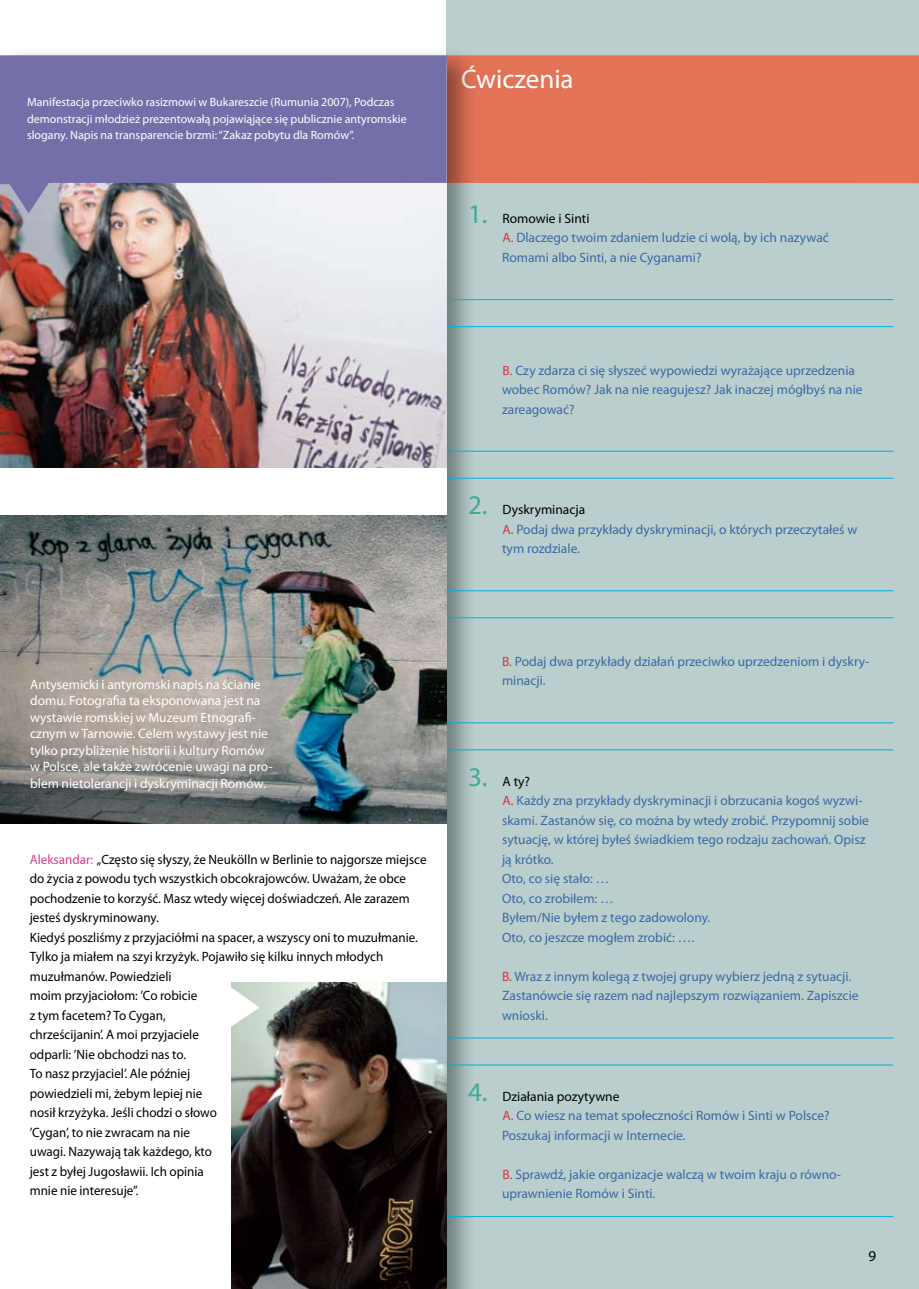
<style>
.page{position:relative;width:919px;height:1289px;background:#fff}
.page>*{position:absolute;margin:0;border:0;box-sizing:border-box;transform-origin:0 0}
.t1{font:27px "Myriad Pro";color:#fff}
.t2{font:15px "Myriad Pro";color:#000}
.t3{font:13.5px/19.5px "Myriad Pro";color:#3c68a4}
.t4{font:13.5px/19.5px "Myriad Pro";color:#000}
.t5{font:13.5px/16.5px "Myriad Pro";color:#fff}
.t6{font:12px/16.5px "Myriad Pro";color:#fff}
.s1{font-size:27px;color:#40aa95}
.s2{color:#000}
.s3{color:#d53641}
.s4{color:#d73c88}
</style>
<div class="page">
<div style="left:446px;top:0;width:472px;height:1288px;background:#b9cecd"></div>
<div style="left:446px;top:55px;width:472px;height:128px;background:#e27356"></div>
<div style="left:0;top:44px;width:499px;height:1244px;background:#000;opacity:.4"></div>
<div style="left:0;top:64px;width:446px;height:1224px;background:#fff"></div>
<hr style="left:446px;top:299px;width:447px;height:1px;background:#00afdf">
<hr style="left:446px;top:326px;width:447px;height:1px;background:#00afdf">
<hr style="left:446px;top:451px;width:447px;height:1px;background:#00afdf">
<hr style="left:446px;top:478px;width:447px;height:1px;background:#00afdf">
<hr style="left:446px;top:590px;width:447px;height:1px;background:#00afdf">
<hr style="left:446px;top:617px;width:447px;height:1px;background:#00afdf">
<hr style="left:446px;top:722px;width:447px;height:1px;background:#00afdf">
<hr style="left:446px;top:749px;width:447px;height:1px;background:#00afdf">
<hr style="left:446px;top:1037px;width:447px;height:1px;background:#00afdf">
<hr style="left:446px;top:1064px;width:447px;height:1px;background:#00afdf">
<hr style="left:446px;top:1216px;width:447px;height:1px;background:#00afdf">
<img style="left:0;top:516px;width:446px;height:307px">
<img style="left:0;top:213px;width:446px;height:255px">
<img style="left:232px;top:982px;width:214px;height:306px">
<svg style="left:231px;top:986px;width:28px;height:41px"></svg>
<svg style="left:0;top:55px;width:446px;height:158px;background:#8580b0"></svg>
<p class="t6" style="left:27px;top:94px;width:381px">Manifestacja przeciwko rasizmowi w Bukareszcie (Rumunia 2007), Podczas demonstracji młodzież prezentowałą pojawiąjące się publicznie antyromskie slogany. Napis na transparencie brzmi: “Zakaz pobytu dla Romów”.</p>
<h1 class="t1" style="left:461px;top:63px;width:114px">Ćwiczenia</h1>
<p class="t3" style="left:502px;top:208px;width:328px;text-indent:-34px"><span class="s1">1.</span> <span class="s2">Romowie i Sinti<br></span><span class="s3">А.</span> Dlaczego twoim zdaniem ludzie ci wolą, by ich nazywać<br>Romami albo Sinti, a nie Cyganami?</p>
<p class="t5" style="left:30px;top:676px;width:244px">Antysemicki i antyromski napis na ścianie domu. Fotografia ta eksponowana jest na wystawie romskiej w Muzeum Etnografi&shy;cznym w Tarnowie. Celem wystawy jest nie tylko przybliżenie historii i kultury Romów w Polsce, ale także zwrócenie uwagi na pro&shy;blem nietolerancji i dyskryminacji Romów.</p>
<p class="t4" style="left:30px;top:849px;width:398px"><span class="s4">Aleksandar:</span> „Często się słyszy, że Neukölln w Berlinie to najgorsze miejsce do życia z powodu tych wszystkich obcokrajowców. Uważam, że obce pochodzenie to korzyść. Masz wtedy więcej doświadczeń. Ale zarazem jesteś dyskryminowany.<br>Kiedyś poszliśmy z przyjaciółmi na spacer, a wszyscy oni to muzułmanie.<br>Tylko ja miałem na szyi krzyżyk. Pojawiło się kilku innych młodych muzułmanów. Powiedzieli<br>moim przyjaciołom: ’Co robicie<br>z tym facetem? To Cygan,<br>chrześcijanin’. A moi przyjaciele<br>odparli: ’Nie obchodzi nas to.<br>To nasz przyjaciel’. Ale później<br>powiedzieli mi, żebym lepiej nie<br>nosił krzyżyka. Jeśli chodzi o słowo<br>’Cygan’, to nie zwracam na nie<br>uwagi. Nazywają tak każdego, kto<br>jest z byłej Jugosławii. Ich opinia<br>mnie nie interesuje”.</p>
<p class="t3" style="left:502px;top:360px;width:362px"><span class="s3">B.</span> Czy zdarza ci się słyszeć wypowiedzi wyrażające uprzedzenia wobec Romów? Jak na nie reagujesz? Jak inaczej mógłbyś na nie zareagować?</p>
<p class="t3" style="left:502px;top:499px;width:357px;text-indent:-34px"><span class="s1">2.</span> <span class="s2">Dyskryminacja<br></span><span class="s3">А.</span> Podaj dwa przykłady dyskryminacji, o których przeczytałeś w tym rozdziale.</p>
<p class="t3" style="left:502px;top:651px;width:368px"><span class="s3">B.</span> Podaj dwa przykłady działań przeciwko uprzedzeniom i dyskry&shy;minacji.</p>
<p class="t3" style="left:502px;top:771px;width:368px;text-indent:-34px"><span class="s1">3.</span> <span class="s2">A ty?<br></span><span class="s3">А.</span> Każdy zna przykłady dyskryminacji i obrzucania kogoś wyzwi&shy;skami. Zastanów się, co można by wtedy zrobić. Przypomnij sobie sytuację, w której byłeś świadkiem tego rodzaju zachowań. Opisz ją krótko.<br>Oto, co się stało: …<br>Oto, co zrobiłem: …<br>Byłem/Nie byłem z tego zadowolony.<br>Oto, co jeszcze mogłem zrobić: ….</p>
<p class="t3" style="left:502px;top:966px;width:358px"><span class="s3">B.</span> Wraz z innym kolegą z twojej grupy wybierz jedną z sytuacji.<br>Zastanówcie się razem nad najlepszym rozwiązaniem. Zapiszcie wnioski.</p>
<p class="t3" style="left:502px;top:1086px;width:329px;text-indent:-34px"><span class="s1">4.</span> <span class="s2">Działania pozytywne<br></span><span class="s3">А.</span> Co wiesz na temat społeczności Romów i Sinti w Polsce?<br>Poszukaj informacji w Internecie.</p>
<p class="t3" style="left:502px;top:1164px;width:340px"><span class="s3">B.</span> Sprawdź, jakie organizacje walczą w twoim kraju o równo&shy;uprawnienie Romów i Sinti.</p>
<p class="t2" style="left:868px;top:1246px;width:9px">9</p>
</div>
